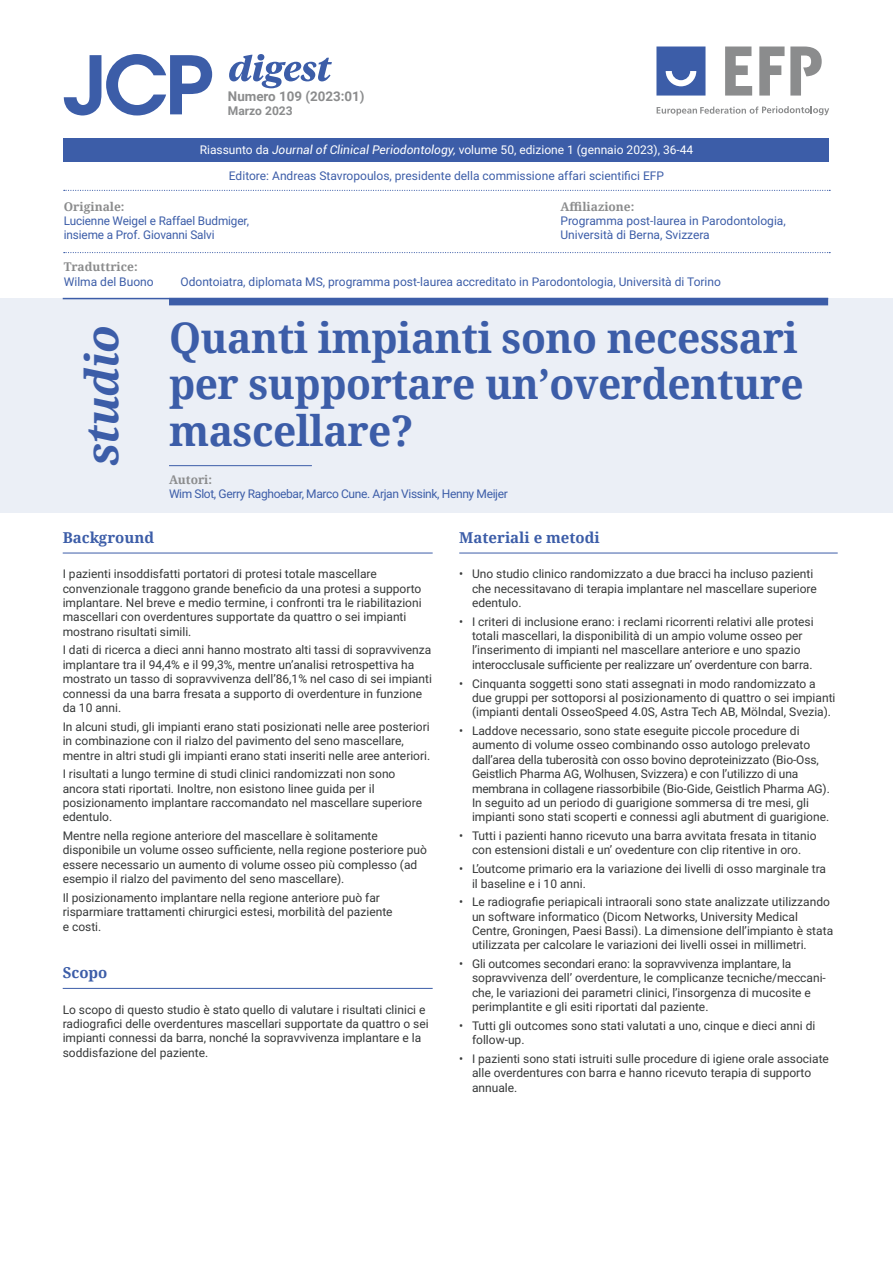
<style>
.page{position:relative;width:893px;height:1263px;background:#fff}
.page>*{position:absolute;margin:0;border:0;box-sizing:border-box;transform-origin:0 0}
.t1{font:italic 700 45px "Noto Serif";letter-spacing:-.02em;color:#3c5da8}
.t2{font:700 42px/46.5px "Noto Serif";letter-spacing:-.01em;color:#3c5da8}
.t3{font:700 15px "Noto Serif";color:#3c5da8}
.t4{font:700 13.35px "Roboto";color:#8b8c8d}
.t5{font:12px/14.4px "Roboto";color:#363838}
.t6{font:12px/14.4px "Roboto";color:#3c5da8}
.t7{font:12px "Roboto";color:#fff}
.t8{font:12px "Roboto";letter-spacing:-.03em;color:#3c5da8}
.t9{font:700 12px "Noto Serif";color:#8b8c8d}
.t10{font:700 12px "Roboto";color:#8b8c8d}
.s1{font-style:italic}
</style>
<div class="page">
<div style="left:64px;top:139px;width:765px;height:23px;background:#3c5da8"></div>
<svg style="left:64px;top:54px;width:148px;height:61px"></svg>
<svg style="left:229px;top:54px;width:103px;height:34px"></svg>
<div style="left:0;top:298px;width:893px;height:215px;background:#ebeff6"></div>
<hr style="left:63px;top:298px;width:765px;height:1px;background:#3c5da8">
<div style="left:169px;top:298px;width:659px;height:7px;background:#3c5da8"></div>
<hr style="left:169px;top:465px;width:143px;height:1px;background:#3c5da8">
<hr style="left:63px;top:553px;width:370px;height:1px;background:#3c5da8">
<hr style="left:63px;top:988px;width:370px;height:1px;background:#3c5da8">
<hr style="left:459px;top:553px;width:379px;height:1px;background:#3c5da8">
<svg style="left:64px;top:190px;width:766px;height:1px"></svg>
<svg style="left:656px;top:47px;width:49px;height:49px;background:#5270b2"></svg>
<svg style="left:657px;top:106px;width:172px;height:9px"></svg>
<svg style="left:725px;top:47px;width:27px;height:49px"></svg>
<svg style="left:759px;top:47px;width:25px;height:49px"></svg>
<svg style="left:790px;top:47px;width:32px;height:49px"></svg>
<svg style="left:64px;top:252px;width:766px;height:1px"></svg>
<p class="t4" style="left:228px;top:86px;width:138px">Numero 109 (2023:01)</p>
<p class="t10" style="left:228px;top:102px;width:66px">Marzo 2023</p>
<p class="t7" style="left:200px;top:141px;width:495px">Riassunto da <span class="s1">Journal of Clinical Periodontology,</span> volume 50, edizione 1 (gennaio 2023), 36-44</p>
<p class="t6" style="left:229px;top:168px;width:437px">Editore: Andreas Stavropoulos, presidente della commissione affari scientifici EFP</p>
<p class="t9" style="left:64px;top:198px;width:62px">Originale:</p>
<p class="t6" style="left:64px;top:213px;width:187px">Lucienne Weigel e Raffael Budmiger, insieme a Prof. Giovanni Salvi</p>
<p class="t9" style="left:560px;top:198px;width:75px">Affiliazione:</p>
<p class="t6" style="left:560px;top:213px;width:227px">Programma post-laurea in Parodontologia,<br>Università di Berna, Svizzera</p>
<p class="t9" style="left:64px;top:258px;width:75px">Traduttrice:</p>
<p class="t6" style="left:64px;top:274px;width:91px">Wilma del Buono</p>
<p class="t6" style="left:180px;top:274px;width:542px">Odontoiatra, diplomata MS, programma post-laurea accreditato in Parodontologia, Università di Torino</p>
<h1 class="t1" style="left:71px;top:466px;width:143px;rotate:-90deg">studio</h1>
<h2 class="t2" style="left:169px;top:313px;width:636px">Quanti impianti sono necessari per supportare un’overdenture mascellare?</h2>
<p class="t9" style="left:169px;top:471px;width:45px">Autori:</p>
<p class="t8" style="left:169px;top:486px;width:340px">Wim Slot, Gerry Raghoebar, Marco Cune. Arjan Vissink, Henny Meijer</p>
<p class="t3" style="left:63px;top:527px;width:93px">Background</p>
<p class="t5" style="left:63px;top:566px;width:360px">I pazienti insoddisfatti portatori di protesi totale mascellare convenzionale traggono grande beneficio da una protesi a supporto implantare. Nel breve e medio termine, i confronti tra le riabilitazioni mascellari con overdentures supportate da quattro o sei impianti mostrano risultati simili.</p>
<p class="t5" style="left:63px;top:643px;width:371px">I dati di ricerca a dieci anni hanno mostrato alti tassi di sopravvivenza implantare tra il 94,4% e il 99,3%, mentre un’analisi retrospettiva ha mostrato un tasso di sopravvivenza dell’86,1% nel caso di sei impianti connessi da una barra fresata a supporto di overdenture in funzione da 10 anni.</p>
<p class="t5" style="left:63px;top:719px;width:369px">In alcuni studi, gli impianti erano stati posizionati nelle aree posteriori in combinazione con il rialzo del pavimento del seno mascellare, mentre in altri studi gli impianti erano stati inseriti nelle aree anteriori.</p>
<p class="t5" style="left:63px;top:766px;width:361px">I risultati a lungo termine di studi clinici randomizzati non sono ancora stati riportati. Inoltre, non esistono linee guida per il posizionamento implantare raccomandato nel mascellare superiore edentulo.</p>
<p class="t5" style="left:63px;top:828px;width:366px">Mentre nella regione anteriore del mascellare è solitamente disponibile un volume osseo sufficiente, nella regione posteriore può essere necessario un aumento di volume osseo più complesso (ad esempio il rialzo del pavimento del seno mascellare).</p>
<p class="t5" style="left:63px;top:890px;width:331px">Il posizionamento implantare nella regione anteriore può far risparmiare trattamenti chirurgici estesi, morbilità del paziente e costi.</p>
<p class="t3" style="left:63px;top:962px;width:46px">Scopo</p>
<p class="t5" style="left:63px;top:1002px;width:368px">Lo scopo di questo studio è stato quello di valutare i risultati clinici e radiografici delle overdentures mascellari supportate da quattro o sei impianti connessi da barra, nonché la sopravvivenza implantare e la soddisfazione del paziente.</p>
<p class="t3" style="left:459px;top:527px;width:142px">Materiali e metodi</p>
<p class="t5" style="left:472px;top:566px;width:346px;text-indent:-13px">• Uno studio clinico randomizzato a due bracci ha incluso pazienti che necessitavano di terapia implantare nel mascellare superiore edentulo.</p>
<p class="t5" style="left:472px;top:614px;width:343px;text-indent:-13px">• I criteri di inclusione erano: i reclami ricorrenti relativi alle protesi totali mascellari, la disponibilità di un ampio volume osseo per l’inserimento di impianti nel mascellare anteriore e uno spazio interocclusale sufficiente per realizzare un’ overdenture con barra.</p>
<p class="t5" style="left:472px;top:676px;width:365px;text-indent:-13px">• Cinquanta soggetti sono stati assegnati in modo randomizzato a due gruppi per sottoporsi al posizionamento di quattro o sei impianti (impianti dentali OsseoSpeed 4.0S, Astra Tech AB, Mölndal, Svezia).</p>
<p class="t5" style="left:472px;top:723px;width:359px;text-indent:-13px">• Laddove necessario, sono state eseguite piccole procedure di aumento di volume osseo combinando osso autologo prelevato dall’area della tuberosità con osso bovino deproteinizzato (Bio-Oss, Geistlich Pharma AG, Wolhusen, Svizzera) e con l’utilizzo di una membrana in collagene riassorbibile (Bio-Gide, Geistlich Pharma AG).<br>In seguito ad un periodo di guarigione sommersa di tre mesi, gli impianti sono stati scoperti e connessi agli abutment di guarigione.</p>
<p class="t5" style="left:459px;top:828px;width:359px;text-align:center">• Tutti i pazienti hanno ricevuto una barra avvitata fresata in titanio con estensioni distali e un’ ovedenture con clip ritentive in oro.</p>
<p class="t5" style="left:472px;top:861px;width:356px;text-indent:-13px">• L’outcome primario era la variazione dei livelli di osso marginale tra il baseline e i 10 anni.</p>
<p class="t5" style="left:472px;top:894px;width:363px;text-indent:-13px">• Le radiografie periapicali intraorali sono state analizzate utilizzando un software informatico (Dicom Networks, University Medical Centre, Groningen, Paesi Bassi). La dimensione dell’impianto è stata utilizzata per calcolare le variazioni dei livelli ossei in millimetri.</p>
<p class="t5" style="left:472px;top:956px;width:355px;text-indent:-13px">• Gli outcomes secondari erano: la sopravvivenza implantare, la sopravvivenza dell’ overdenture, le complicanze tecniche/meccani&shy;che, le variazioni dei parametri clinici, l’insorgenza di mucosite e perimplantite e gli esiti riportati dal paziente.</p>
<p class="t5" style="left:472px;top:1018px;width:345px;text-indent:-13px">• Tutti gli outcomes sono stati valutati a uno, cinque e dieci anni di follow-up.</p>
<p class="t5" style="left:472px;top:1051px;width:358px;text-indent:-13px">• I pazienti sono stati istruiti sulle procedure di igiene orale associate alle overdentures con barra e hanno ricevuto terapia di supporto annuale.</p>
</div>
